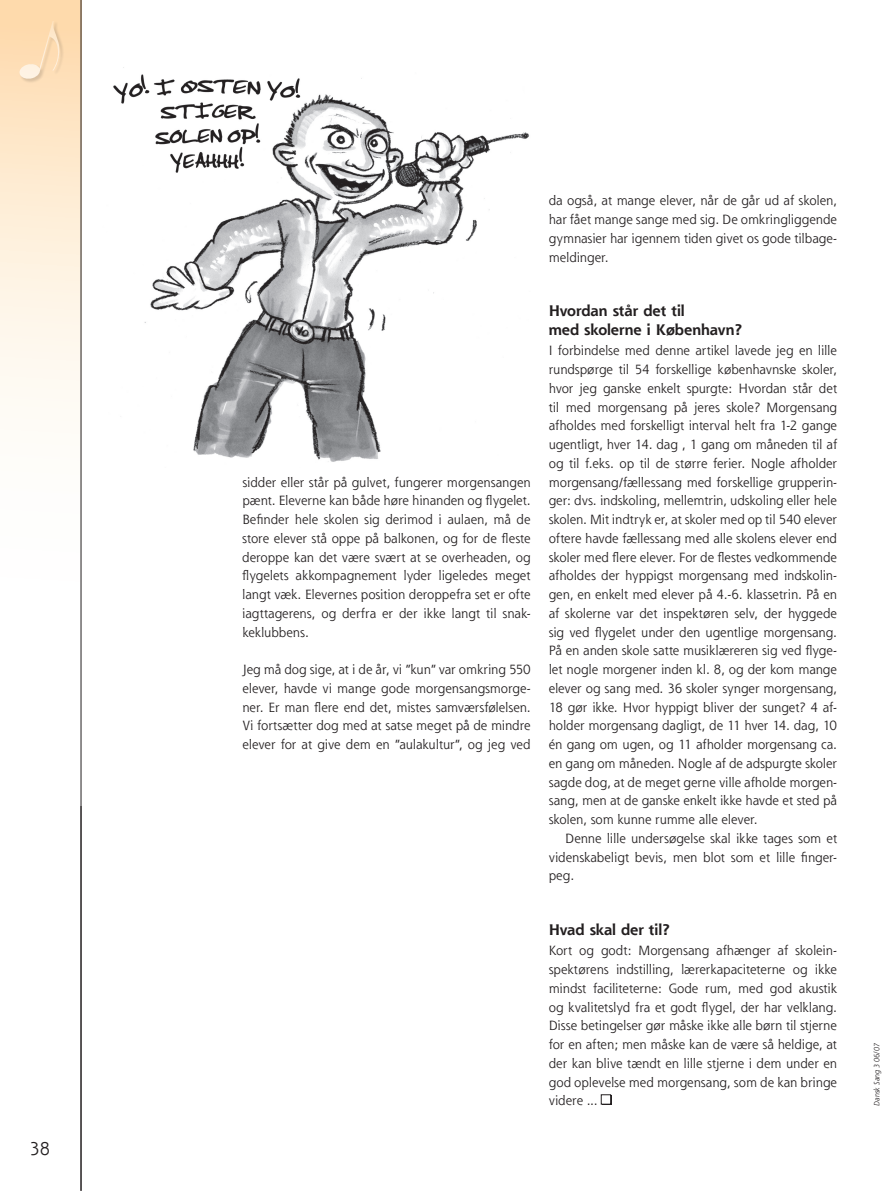
<style>
.page{position:relative;width:891px;height:1191px;background:#fff}
.page>*{position:absolute;margin:0;border:0;box-sizing:border-box;transform-origin:0 0}
.t1{font:18px "Shannon";color:#231f20}
.t2{font:700 15px/18.8px "Shannon";letter-spacing:-.005em;color:#231f20}
.t3{font:13.05px/18.8px "Shannon";letter-spacing:-.005em;color:#231f20;text-align:justify}
.t4{font:italic 7.5px "Shannon";letter-spacing:.01em;color:#231f20}
</style>
<div class="page">
<div style="left:602px;top:1096px;width:10px;height:9px;background:#231f20"></div>
<div style="left:601px;top:1095px;width:10px;height:9px;background:#fff"></div>
<div style="left:601px;top:1095px;width:10px;height:9px;border:1px solid #231f20"></div>
<img style="left:113px;top:67px;width:417px;height:395px">
<svg style="left:0;top:0;width:81px;height:805px"></svg>
<hr style="left:81px;top:0;width:1px;height:1191px;background:#231f20">
<svg style="left:18px;top:15px;width:50px;height:71px;background:#f9d8af"></svg>
<h1 class="t1" style="left:30px;top:1137px;width:22px">38</h1>
<p class="t3" style="left:242px;top:472px;width:290px">sidder eller står på gulvet, fungerer morgensangen pænt. Eleverne kan både høre hinanden og flygelet.<br>Befinder hele skolen sig derimod i aulaen, må de store elever stå oppe på balkonen, og for de fleste deroppe kan det være svært at se overheaden, og flygelets akkompagnement lyder ligeledes meget langt væk. Elevernes position deroppefra set er ofte iagttagerens, og derfra er der ikke langt til snak&shy;keklubbens.</p>
<p class="t3" style="left:242px;top:660px;width:290px">Jeg må dog sige, at i de år, vi ”kun” var omkring 550 elever, havde vi mange gode morgensangsmorge&shy;ner. Er man flere end det, mistes samværsfølelsen.<br>Vi fortsætter dog med at satse meget på de mindre elever for at give dem en ”aulakultur”, og jeg ved</p>
<p class="t3" style="left:549px;top:191px;width:290px">da også, at mange elever, når de går ud af skolen, har fået mange sange med sig. De omkringliggende gymnasier har igennem tiden givet os gode tilbage&shy;meldinger.</p>
<p class="t2" style="left:549px;top:301px;width:195px">Hvordan står det til<br>med skolerne i København?</p>
<p class="t3" style="left:549px;top:341px;width:290px">I forbindelse med denne artikel lavede jeg en lille rundspørge til 54 forskellige københavnske skoler, hvor jeg ganske enkelt spurgte: Hvordan står det til med morgensang på jeres skole? Morgensang afholdes med forskelligt interval helt fra 1-2 gange ugentligt, hver 14. dag , 1 gang om måneden til af og til f.eks. op til de større ferier. Nogle afholder morgensang/fællessang med forskellige grupperin&shy;ger: dvs. indskoling, mellemtrin, udskoling eller hele skolen. Mit indtryk er, at skoler med op til 540 elever oftere havde fællessang med alle skolens elever end skoler med flere elever. For de flestes vedkommende afholdes der hyppigst morgensang med indskolin&shy;gen, en enkelt med elever på 4.-6. klassetrin. På en af skolerne var det inspektøren selv, der hyggede sig ved flygelet under den ugentlige morgensang.<br>På en anden skole satte musiklæreren sig ved flyge&shy;let nogle morgener inden kl. 8, og der kom mange elever og sang med. 36 skoler synger morgensang, 18 gør ikke. Hvor hyppigt bliver der sunget? 4 af&shy;holder morgensang dagligt, de 11 hver 14. dag, 10 én gang om ugen, og 11 afholder morgensang ca. en gang om måneden. Nogle af de adspurgte skoler sagde dog, at de meget gerne ville afholde morgen&shy;sang, men at de ganske enkelt ikke havde et sted på skolen, som kunne rumme alle elever.</p>
<p class="t3" style="left:549px;top:828px;width:290px;text-indent:16px">Denne lille undersøgelse skal ikke tages som et videnskabeligt bevis, men blot som et lille finger&shy;peg.</p>
<p class="t2" style="left:549px;top:920px;width:123px">Hvad skal der til?</p>
<p class="t3" style="left:549px;top:941px;width:290px">Kort og godt: Morgensang afhænger af skolein&shy;spektørens indstilling, lærerkapaciteterne og ikke mindst faciliteterne: Gode rum, med god akustik og kvalitetslyd fra et godt flygel, der har velklang.<br>Disse betingelser gør måske ikke alle børn til stjerne for en aften; men måske kan de være så heldige, at der kan blive tændt en lille stjerne i dem under en god oplevelse med morgensang, som de kan bringe videre ...</p>
<p class="t4" style="left:872px;top:1106px;width:64px;rotate:-90deg">Dansk Sang 3 06/07</p>
</div>
